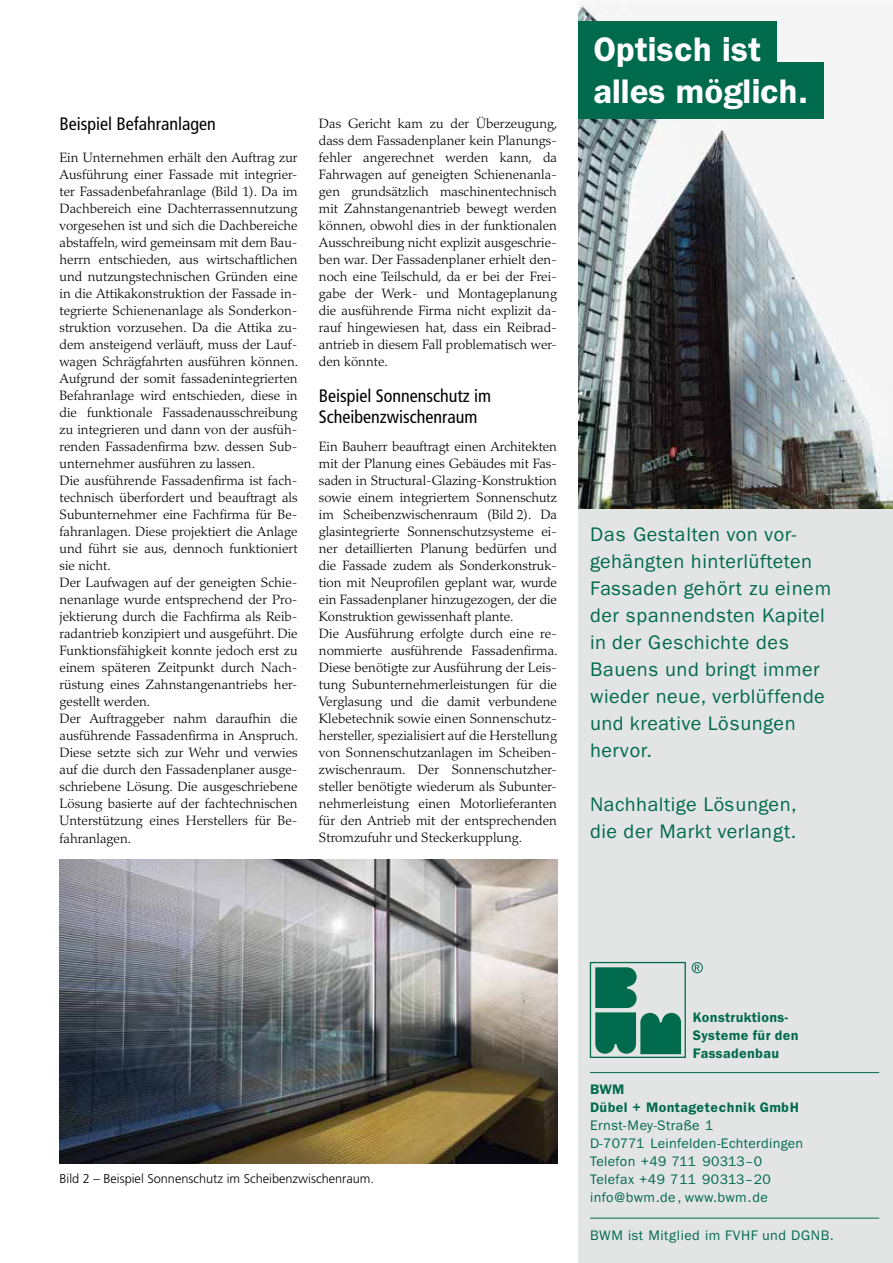
<style>
.page{position:relative;width:893px;height:1263px;background:#fff}
.page>*{position:absolute;margin:0;border:0;box-sizing:border-box;transform-origin:0 0}
.t1{font:600 35.25px/42.3px "Franklin Gothic Itc T";color:#fff}
.t2{font:20.25px/27px "Franklin Gothic Itc T";letter-spacing:.025em;color:#006a4d}
.t3{font:condensed 18px/21px "Frutiger";color:#000}
.t4{font:14.25px/18px "Franklin Gothic Itc T";letter-spacing:.025em;color:#006a4d}
.t5{font:600 14.25px/18px "Franklin Gothic Itc T";letter-spacing:.025em;color:#006a4d}
.t6{font:300 13.5px/17px "Palatino";color:#000}
.t7{font:300 12.75px "Frutiger";color:#000}
</style>
<div class="page">
<img style="left:60px;top:859px;width:497px;height:304px">
<div style="left:578px;top:0;width:315px;height:1263px;background:#e3e4e4"></div>
<img style="left:578px;top:0;width:315px;height:509px">
<div style="left:578px;top:21px;width:199px;height:50px;background:#006a4d"></div>
<div style="left:578px;top:63px;width:246px;height:56px;background:#006a4d"></div>
<hr style="left:590px;top:1072px;width:289px;height:1px;background:#006a4d">
<hr style="left:590px;top:1218px;width:289px;height:1px;background:#006a4d">
<div style="left:590px;top:962px;width:96px;height:96px;border:1px solid #006a4d"></div>
<svg style="left:595px;top:967px;width:86px;height:87px"></svg>
<svg style="left:691px;top:962px;width:12px;height:12px"></svg>
<h3 class="t3" style="left:60px;top:114px;width:158px">Beispiel Befahranlagen</h3>
<p class="t6" style="left:60px;top:149px;width:240px">Ein Unternehmen erhält den Auftrag zur Ausführung einer Fassade mit integrier&shy;ter Fassadenbefahranlage (Bild 1). Da im Dachbereich eine Dachterrassennutzung vorgesehen ist und sich die Dachbereiche abstaffeln, wird gemeinsam mit dem Bau&shy;herrn entschieden, aus wirtschaftlichen und nutzungstechnischen Gründen eine in die Attikakonstruktion der Fassade in&shy;tegrierte Schienenanlage als Sonderkon&shy;struktion vorzusehen. Da die Attika zu&shy;dem ansteigend verläuft, muss der Lauf&shy;wagen Schrägfahrten ausführen können.<br>Aufgrund der somit fassadenintegrierten Befahranlage wird entschieden, diese in die funktionale Fassadenausschreibung zu integrieren und dann von der ausfüh&shy;renden Fassadenfirma bzw. dessen Sub&shy;unternehmer ausführen zu lassen.<br>Die ausführende Fassadenfirma ist fach&shy;technisch überfordert und beauftragt als Subunternehmer eine Fachfirma für Be&shy;fahranlagen. Diese projektiert die Anlage und führt sie aus, dennoch funktioniert sie nicht.<br>Der Laufwagen auf der geneigten Schie&shy;nenanlage wurde entsprechend der Pro&shy;jektierung durch die Fachfirma als Reib&shy;radantrieb konzipiert und ausgeführt. Die Funktionsfähigkeit konnte jedoch erst zu einem späteren Zeitpunkt durch Nach&shy;rüstung eines Zahnstangenantriebs her&shy;gestellt werden.<br>Der Auftraggeber nahm daraufhin die ausführende Fassadenfirma in Anspruch.<br>Diese setzte sich zur Wehr und verwies auf die durch den Fassadenplaner ausge&shy;schriebene Lösung. Die ausgeschriebene Lösung basierte auf der fachtechnischen Unterstützung eines Herstellers für Be&shy;fahranlagen.</p>
<p class="t6" style="left:319px;top:115px;width:240px;text-align:justify">Das Gericht kam zu der Überzeugung, dass dem Fassadenplaner kein Planungs&shy;fehler angerechnet werden kann, da Fahrwagen auf geneigten Schienenanla&shy;gen grundsätzlich maschinentechnisch mit Zahnstangenantrieb bewegt werden können, obwohl dies in der funktionalen Ausschreibung nicht explizit ausgeschrie&shy;ben war. Der Fassadenplaner erhielt den&shy;noch eine Teilschuld, da er bei der Frei&shy;gabe der Werk- und Montageplanung die ausführende Firma nicht explizit da&shy;rauf hingewiesen hat, dass ein Reibrad&shy;antrieb in diesem Fall problematisch wer&shy;den könnte.</p>
<h3 class="t3" style="left:319px;top:385px;width:174px">Beispiel Sonnenschutz im<br>Scheibenzwischenraum</h3>
<p class="t6" style="left:319px;top:438px;width:240px">Ein Bauherr beauftragt einen Architekten mit der Planung eines Gebäudes mit Fas&shy;saden in Structural-Glazing-Konstruktion sowie einem integriertem Sonnenschutz im Scheibenzwischenraum (Bild 2). Da glasintegrierte Sonnenschutzsysteme ei&shy;ner detaillierten Planung bedürfen und die Fassade zudem als Sonderkonstruk&shy;tion mit Neuprofilen geplant war, wurde ein Fassadenplaner hinzugezogen, der die Konstruktion gewissenhaft plante.<br>Die Ausführung erfolgte durch eine re&shy;nommierte ausführende Fassadenfirma.<br>Diese benötigte zur Ausführung der Leis&shy;tung Subunternehmerleistungen für die Verglasung und die damit verbundene Klebetechnik sowie einen Sonnenschutz&shy;hersteller, spezialisiert auf die Herstellung von Sonnenschutzanlagen im Scheiben&shy;zwischenraum. Der Sonnenschutzher&shy;steller benötigte wiederum als Subunter&shy;nehmerleistung einen Motorlieferanten für den Antrieb mit der entsprechenden Stromzufuhr und Steckerkupplung.</p>
<h1 class="t1" style="left:593px;top:27px;width:216px">Optisch ist alles möglich.</h1>
<h2 class="t2" style="left:590px;top:520px;width:243px">Das Gestalten von vor&shy;gehängten hinterlüfteten<br>Fassaden gehört zu einem der spannendsten Kapitel in der Geschichte des<br>Bauens und bringt immer wieder neue, verblüffende und kreative Lösungen hervor.</h2>
<h2 class="t2" style="left:590px;top:790px;width:208px">Nachhaltige Lösungen, die der Markt verlangt.</h2>
<p class="t7" style="left:60px;top:1171px;width:316px">Bild 2 – Beispiel Sonnenschutz im Scheibenzwischenraum.</p>
<p class="t5" style="left:693px;top:1008px;width:107px">Konstruktions-<br>Systeme für den<br>Fassadenbau</p>
<p class="t5" style="left:590px;top:1080px;width:211px">BWM<br>Dübel + Montagetechnik GmbH</p>
<p class="t4" style="left:590px;top:1116px;width:215px">Ernst-Mey-Straße 1<br>D-70771 Leinfelden-Echterdingen<br>Telefon +49 711 90313–0<br>Telefax +49 711 90313–20 info@bwm.de , www.bwm.de</p>
<p class="t4" style="left:590px;top:1226px;width:245px">BWM ist Mitglied im FVHF und DGNB.</p>
</div>
